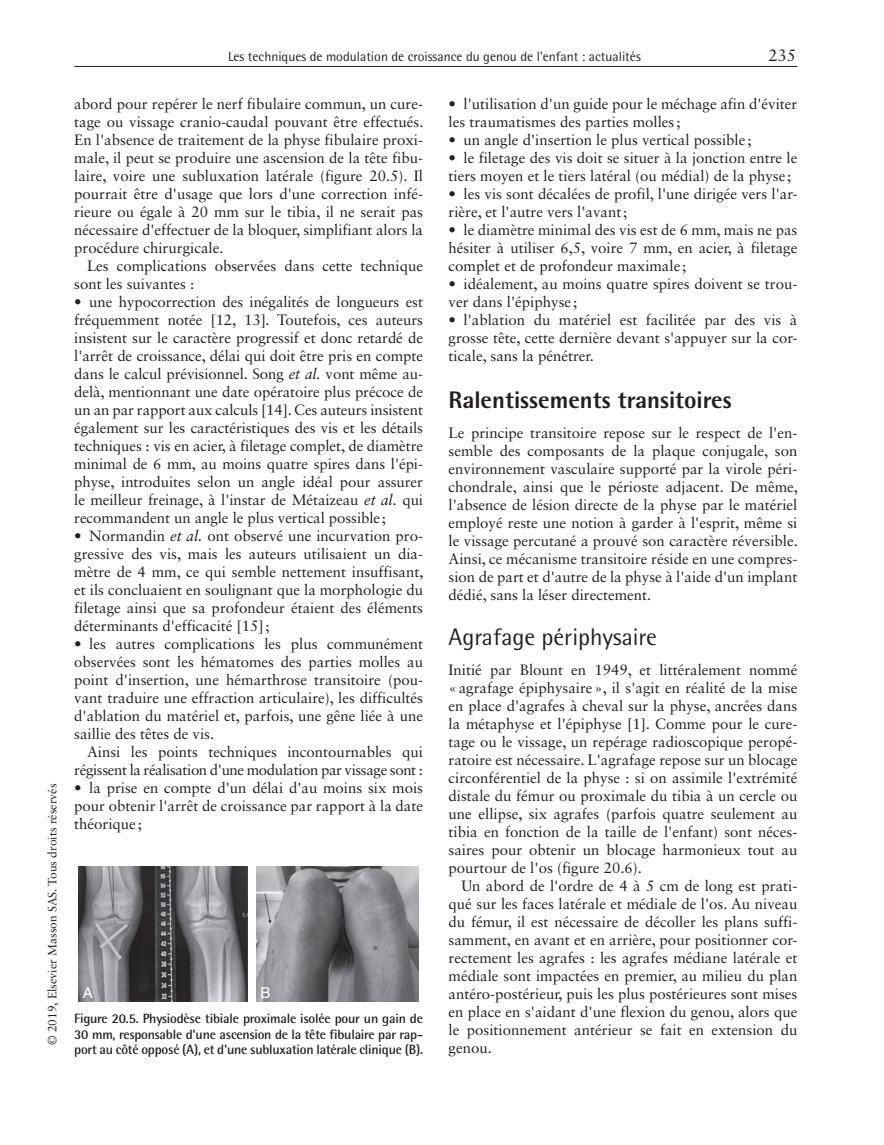
<style>
.page{position:relative;width:884px;height:1145px;background:#fff}
.page>*{position:absolute;margin:0;border:0;box-sizing:border-box;transform-origin:0 0}
.t1{font:800 24px "Rotis Semi Sans Std";color:#231f20}
.t2{font:24px "Rotis Semi Sans Std";color:#231f20}
.t3{font:16.5px "Sabon LT Std";color:#231f20}
.t4{font:15px/18px "Sabon LT Std";color:#231f20;text-align:justify}
.t5{font:15px/18px "Sabon LT Std";letter-spacing:-.025em;color:#231f20;text-align:right}
.t6{font:15px "Helvetica";color:#fff}
.t7{font:700 13.5px/15.8px "Rotis Semi Sans Std";letter-spacing:-.015em;color:#231f20;text-align:justify}
.t8{font:13.5px "Rotis Semi Sans Std";color:#231f20}
.t9{font:12px "Sabon LT Std";color:#231f20}
.s1{font-style:italic}
</style>
<div class="page">
<hr style="left:74px;top:66px;width:723px;height:1px;background:#231f20">
<img style="left:78px;top:866px;width:170px;height:136px">
<img style="left:256px;top:866px;width:163px;height:136px">
<p class="t9" style="left:45px;top:1045px;width:263px;rotate:-90deg">© 2019, Elsevier Masson SAS. Tous droits réservés</p>
<p class="t8" style="left:228px;top:48px;width:414px">Les techniques de modulation de croissance du genou de l'enfant : actualités</p>
<p class="t3" style="left:768px;top:45px;width:29px">235</p>
<p class="t4" style="left:74px;top:95px;width:351px">abord pour repérer le nerf fibulaire commun, un cure&shy;tage ou vissage cranio-caudal pouvant être effectués.<br>En l'absence de traitement de la physe fibulaire proxi&shy;male, il peut se produire une ascension de la tête fibu&shy;laire, voire une subluxation latérale (figure 20.5). Il pourrait être d'usage que lors d'une correction infé&shy;rieure ou égale à 20 mm sur le tibia, il ne serait pas nécessaire d'effectuer de la bloquer, simplifiant alors la procédure chirurgicale.</p>
<p class="t4" style="left:74px;top:257px;width:350px;text-indent:13px">Les complications observées dans cette technique sont les suivantes :</p>
<p class="t4" style="left:74px;top:293px;width:350px">• une hypocorrection des inégalités de longueurs est fréquemment notée [12, 13]. Toutefois, ces auteurs insistent sur le caractère progressif et donc retardé de l'arrêt de croissance, délai qui doit être pris en compte dans le calcul prévisionnel. Song <span class="s1">et al.</span> vont même au&shy;delà, mentionnant une date opératoire plus précoce de un an par rapport aux calculs [14]. Ces auteurs insistent également sur les caractéristiques des vis et les détails techniques : vis en acier, à filetage complet, de diamètre minimal de 6 mm, au moins quatre spires dans l'épi&shy;physe, introduites selon un angle idéal pour assurer le meilleur freinage, à l'instar de Métaizeau <span class="s1">et al.</span> qui recommandent un angle le plus vertical possible ;</p>
<p class="t4" style="left:74px;top:527px;width:351px">• Normandin <span class="s1">et al.</span> ont observé une incurvation pro&shy;gressive des vis, mais les auteurs utilisaient un dia&shy;mètre de 4 mm, ce qui semble nettement insuffisant, et ils concluaient en soulignant que la morphologie du filetage ainsi que sa profondeur étaient des éléments déterminants d'efficacité [15];</p>
<p class="t4" style="left:74px;top:635px;width:350px">• les autres complications les plus communément observées sont les hématomes des parties molles au point d'insertion, une hémarthrose transitoire (pou&shy;vant traduire une effraction articulaire), les difficultés d'ablation du matériel et, parfois, une gêne liée à une saillie des têtes de vis.</p>
<p class="t5" style="left:74px;top:743px;width:350px">Ainsi les points techniques incontournables qui régissent la réalisation d'une modulation par vissage sont :</p>
<p class="t4" style="left:74px;top:779px;width:350px">• la prise en compte d'un délai d'au moins six mois pour obtenir l'arrêt de croissance par rapport à la date théorique ;</p>
<p class="t6" style="left:83px;top:984px;width:12px">A</p>
<p class="t6" style="left:260px;top:984px;width:12px">B</p>
<p class="t7" style="left:74px;top:1010px;width:350px">Figure 20.5. Physiodèse tibiale proximale isolée pour un gain de 30 mm, responsable d'une ascension de la tête fibulaire par rap&shy;port au côté opposé (A), et d'une subluxation latérale clinique (B).</p>
<p class="t4" style="left:448px;top:95px;width:350px">• l'utilisation d'un guide pour le méchage afin d'éviter les traumatismes des parties molles;</p>
<p class="t4" style="left:448px;top:131px;width:304px">• un angle d'insertion le plus vertical possible ;</p>
<p class="t4" style="left:448px;top:149px;width:350px">• le filetage des vis doit se situer à la jonction entre le tiers moyen et le tiers latéral (ou médial) de la physe ;</p>
<p class="t4" style="left:448px;top:185px;width:350px">• les vis sont décalées de profil, l'une dirigée vers l'ar&shy;rière, et l'autre vers l'avant;</p>
<p class="t4" style="left:448px;top:221px;width:350px">• le diamètre minimal des vis est de 6 mm, mais ne pas hésiter à utiliser 6,5, voire 7 mm, en acier, à filetage complet et de profondeur maximale ;</p>
<p class="t4" style="left:448px;top:275px;width:350px">• idéalement, au moins quatre spires doivent se trou&shy;ver dans l'épiphyse ;</p>
<p class="t4" style="left:448px;top:311px;width:350px">• l'ablation du matériel est facilitée par des vis à grosse tête, cette dernière devant s'appuyer sur la cor&shy;ticale, sans la pénétrer.</p>
<h1 class="t1" style="left:448px;top:384px;width:285px">Ralentissements transitoires</h1>
<p class="t4" style="left:448px;top:423px;width:351px">Le principe transitoire repose sur le respect de l'en&shy;semble des composants de la plaque conjugale, son environnement vasculaire supporté par la virole péri&shy;chondrale, ainsi que le périoste adjacent. De même, l'absence de lésion directe de la physe par le matériel employé reste une notion à garder à l'esprit, même si le vissage percutané a prouvé son caractère réversible.<br>Ainsi, ce mécanisme transitoire réside en une compres&shy;sion de part et d'autre de la physe à l'aide d'un implant dédié, sans la léser directement.</p>
<h1 class="t2" style="left:448px;top:623px;width:210px">Agrafage périphysaire</h1>
<p class="t4" style="left:448px;top:661px;width:350px">Initié par Blount en 1949, et littéralement nommé «agrafage épiphysaire», il s'agit en réalité de la mise en place d'agrafes à cheval sur la physe, ancrées dans la métaphyse et l'épiphyse [1]. Comme pour le cure&shy;tage ou le vissage, un repérage radioscopique peropé&shy;ratoire est nécessaire. L'agrafage repose sur un blocage circonférentiel de la physe : si on assimile l'extrémité distale du fémur ou proximale du tibia à un cercle ou une ellipse, six agrafes (parfois quatre seulement au tibia en fonction de la taille de l'enfant) sont néces&shy;saires pour obtenir un blocage harmonieux tout au pourtour de l'os (figure 20.6).</p>
<p class="t4" style="left:448px;top:877px;width:350px;text-indent:13px">Un abord de l'ordre de 4 à 5 cm de long est prati&shy;qué sur les faces latérale et médiale de l'os. Au niveau du fémur, il est nécessaire de décoller les plans suffi&shy;samment, en avant et en arrière, pour positionner cor&shy;rectement les agrafes : les agrafes médiane latérale et médiale sont impactées en premier, au milieu du plan antéro-postérieur, puis les plus postérieures sont mises en place en s'aidant d'une flexion du genou, alors que le positionnement antérieur se fait en extension du genou.</p>
</div>
